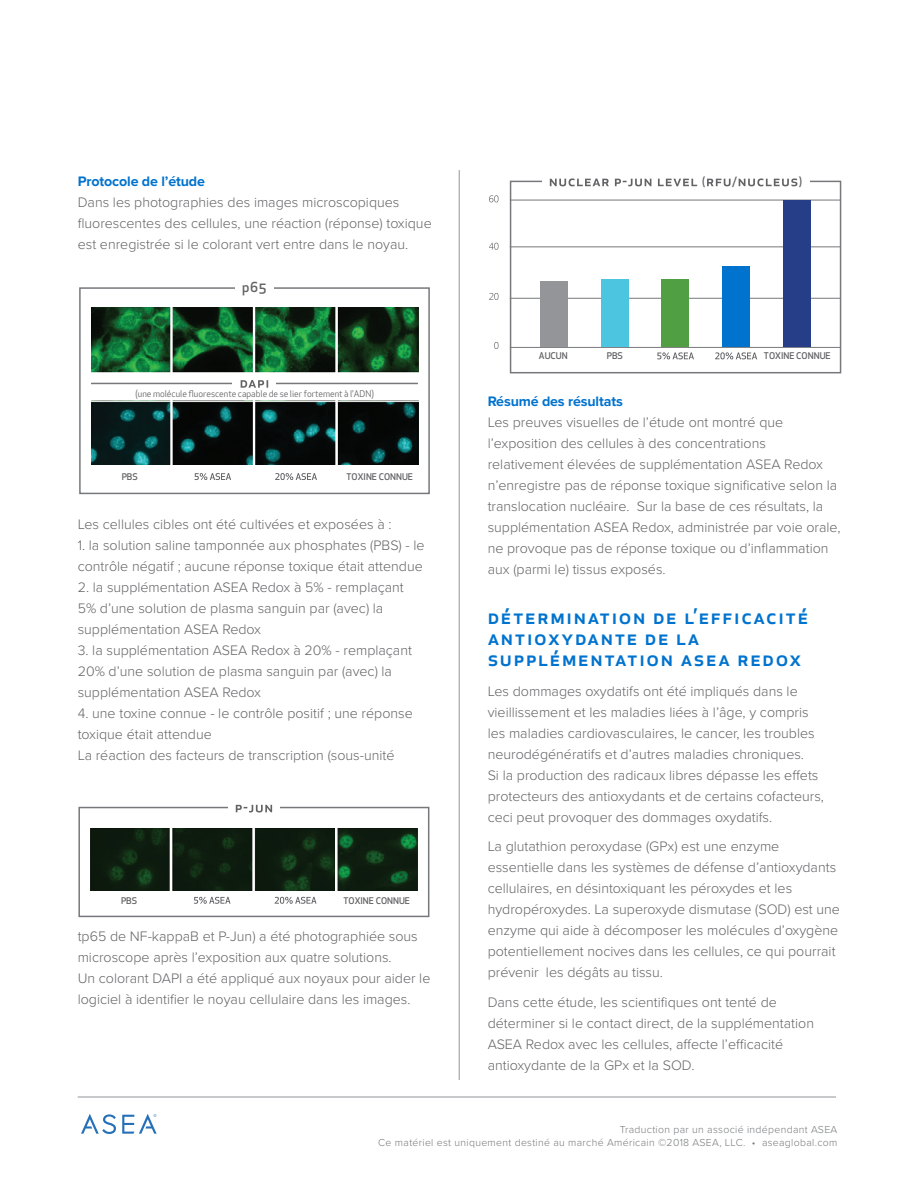
<style>
.page{position:relative;width:918px;height:1188px;background:#fff}
.page>*{position:absolute;margin:0;border:0;box-sizing:border-box;transform-origin:0 0}
.SUBHEAD{font:500 21px/21px "Apex New";letter-spacing:.08em;color:#0073ce}
.body{font:300 14.25px/21px "Proxima Nova";color:#636366}
.sub_sub{font:700 14.25px "Proxima Nova";letter-spacing:-.01em;color:#0073ce}
.t1{font:500 13.5px "Apex New";color:#636366}
.body-2{font:300 10.5px/12.6px "Proxima Nova";letter-spacing:.03em;color:#76787b;text-align:right}
.t2{font:500 10.5px "Apex New";color:#636366}
.t3{font:9px "Apex New";color:#636366}
.t4{font:500 9px "Apex New";color:#636366}
</style>
<div class="page">
<hr style="left:78px;top:1097px;width:758px;height:1px;background:#939598">
<svg style="left:81px;top:1114px;width:35px;height:20px"></svg>
<svg style="left:122px;top:1114px;width:35px;height:20px"></svg>
<img style="left:91px;top:308px;width:327px;height:64px">
<img style="left:91px;top:401px;width:327px;height:64px">
<svg style="left:275px;top:473px;width:42px;height:7px"></svg>
<svg style="left:195px;top:473px;width:36px;height:7px"></svg>
<div style="left:79px;top:287px;width:351px;height:207px;border:1px solid #76787b"></div>
<div style="left:235px;top:282px;width:39px;height:10px;background:#fff"></div>
<hr style="left:91px;top:383px;width:327px;height:1px;background:#76787b">
<div style="left:233px;top:376px;width:43px;height:12px;background:#fff"></div>
<svg style="left:241px;top:380px;width:27px;height:8px"></svg>
<hr style="left:170px;top:306px;width:3px;height:68px;background:#fff">
<hr style="left:253px;top:306px;width:2px;height:68px;background:#fff">
<hr style="left:335px;top:306px;width:3px;height:68px;background:#fff">
<hr style="left:170px;top:400px;width:3px;height:68px;background:#fff">
<hr style="left:253px;top:400px;width:2px;height:68px;background:#fff">
<hr style="left:335px;top:400px;width:3px;height:68px;background:#fff">
<img style="left:91px;top:829px;width:326px;height:61px">
<svg style="left:275px;top:897px;width:42px;height:7px"></svg>
<svg style="left:194px;top:897px;width:37px;height:7px"></svg>
<div style="left:78px;top:807px;width:351px;height:110px;border:2px solid #76787b"></div>
<div style="left:228px;top:801px;width:52px;height:11px;background:#fff"></div>
<svg style="left:236px;top:805px;width:36px;height:8px"></svg>
<hr style="left:170px;top:826px;width:2px;height:68px;background:#fff">
<hr style="left:252px;top:826px;width:3px;height:68px;background:#fff">
<hr style="left:335px;top:826px;width:2px;height:68px;background:#fff">
<svg style="left:489px;top:195px;width:9px;height:7px"></svg>
<svg style="left:489px;top:293px;width:9px;height:7px"></svg>
<svg style="left:489px;top:243px;width:9px;height:7px"></svg>
<svg style="left:494px;top:342px;width:4px;height:7px"></svg>
<hr style="left:510px;top:347px;width:331px;height:1px;background:#76787b">
<hr style="left:510px;top:298px;width:331px;height:1px;background:#76787b">
<hr style="left:510px;top:247px;width:331px;height:1px;background:#76787b">
<hr style="left:510px;top:200px;width:331px;height:1px;background:#76787b">
<div style="left:510px;top:181px;width:331px;height:192px;border:2px solid #76787b"></div>
<div style="left:542px;top:175px;width:267px;height:11px;background:#fff"></div>
<svg style="left:550px;top:178px;width:147px;height:8px"></svg>
<svg style="left:707px;top:179px;width:24px;height:7px"></svg>
<svg style="left:739px;top:178px;width:58px;height:8px"></svg>
<div style="left:541px;top:281px;width:27px;height:66px;background:#939598"></div>
<svg style="left:715px;top:352px;width:42px;height:7px"></svg>
<div style="left:722px;top:267px;width:28px;height:80px;background:#0073ce"></div>
<div style="left:601px;top:279px;width:27px;height:68px;background:#4cc6e0"></div>
<div style="left:783px;top:200px;width:27px;height:147px;background:#253e87"></div>
<svg style="left:657px;top:352px;width:37px;height:7px"></svg>
<div style="left:662px;top:279px;width:27px;height:68px;background:#519f43"></div>
<hr style="left:459px;top:170px;width:1px;height:910px;background:#939598">
<p class="sub_sub" style="left:78px;top:170px;width:129px">Protocole de l’étude</p>
<p class="body" style="left:78px;top:191px;width:356px">Dans les photographies des images microscopiques fluorescentes des cellules, une réaction (réponse) toxique est enregistrée si le colorant vert entre dans le noyau.</p>
<p class="t1" style="left:242px;top:278px;width:26px">p65</p>
<p class="t3" style="left:135px;top:388px;width:240px">(une molécule fluorescente capable de se lier fortement à l'ADN)</p>
<p class="t4" style="left:122px;top:471px;width:18px">PBS</p>
<p class="t4" style="left:347px;top:471px;width:68px">TOXINE CONNUE</p>
<p class="body" style="left:78px;top:513px;width:315px">Les cellules cibles ont été cultivées et exposées à :</p>
<p class="body" style="left:78px;top:534px;width:348px">1. la solution saline tamponnée aux phosphates (PBS) - le contrôle négatif ; aucune réponse toxique était attendue</p>
<p class="body" style="left:78px;top:576px;width:328px">2. la supplémentation ASEA Redox à 5% - remplaçant<br>5% d’une solution de plasma sanguin par (avec) la supplémentation ASEA Redox</p>
<p class="body" style="left:78px;top:639px;width:336px">3. la supplémentation ASEA Redox à 20% - remplaçant<br>20% d’une solution de plasma sanguin par (avec) la supplémentation ASEA Redox</p>
<p class="body" style="left:78px;top:702px;width:337px">4. une toxine connue - le contrôle positif ; une réponse toxique était attendue</p>
<p class="body" style="left:78px;top:744px;width:318px">La réaction des facteurs de transcription (sous-unité</p>
<p class="t4" style="left:121px;top:894px;width:18px">PBS</p>
<p class="t4" style="left:344px;top:894px;width:68px">TOXINE CONNUE</p>
<p class="body" style="left:78px;top:925px;width:342px">tp65 de NF-kappaB et P-Jun) a été photographiée sous microscope après l’exposition aux quatre solutions.</p>
<p class="body" style="left:78px;top:967px;width:354px">Un colorant DAPI a été appliqué aux noyaux pour aider le logiciel à identifier le noyau cellulaire dans les images.</p>
<p class="t2" style="left:702px;top:175px;width:5px">(</p>
<p class="t2" style="left:732px;top:175px;width:6px">/</p>
<p class="t2" style="left:799px;top:175px;width:5px">)</p>
<p class="t4" style="left:539px;top:350px;width:30px">AUCUN</p>
<p class="t4" style="left:607px;top:350px;width:18px">PBS</p>
<p class="t4" style="left:764px;top:350px;width:68px">TOXINE CONNUE</p>
<p class="sub_sub" style="left:488px;top:390px;width:137px">Résumé des résultats</p>
<p class="body" style="left:488px;top:411px;width:354px">Les preuves visuelles de l’étude ont montré que l’exposition des cellules à des concentrations relativement élevées de supplémentation ASEA Redox n’enregistre pas de réponse toxique significative selon la translocation nucléaire. Sur la base de ces résultats, la supplémentation ASEA Redox, administrée par voie orale, ne provoque pas de réponse toxique ou d’inflammation aux (parmi le) tissus exposés.</p>
<p class="SUBHEAD" style="left:488px;top:606px;width:322px">détermination de l’efficacité antioxydante de la supplémentation asea redox</p>
<p class="body" style="left:488px;top:680px;width:338px">Les dommages oxydatifs ont été impliqués dans le vieillissement et les maladies liées à l’âge, y compris les maladies cardiovasculaires, le cancer, les troubles neurodégénératifs et d’autres maladies chroniques.<br>Si la production des radicaux libres dépasse les effets protecteurs des antioxydants et de certains cofacteurs, ceci peut provoquer des dommages oxydatifs.</p>
<p class="body" style="left:488px;top:835px;width:354px">La glutathion peroxydase (GPx) est une enzyme essentielle dans les systèmes de défense d’antioxydants cellulaires, en désintoxiquant les péroxydes et les hydropéroxydes. La superoxyde dismutase (SOD) est une enzyme qui aide à décomposer les molécules d’oxygène potentiellement nocives dans les cellules, ce qui pourrait prévenir les dégâts au tissu.</p>
<p class="body" style="left:488px;top:991px;width:328px">Dans cette étude, les scientifiques ont tenté de déterminer si le contact direct, de la supplémentation ASEA Redox avec les cellules, affecte l’efficacité antioxydante de la GPx et la SOD.</p>
<p class="body-2" style="left:378px;top:1123px;width:461px">Traduction par un associé indépendant ASEA<br>Ce matériel est uniquement destiné au marché Américain ©2018 ASEA, LLC. • aseaglobal.com</p>
</div>
